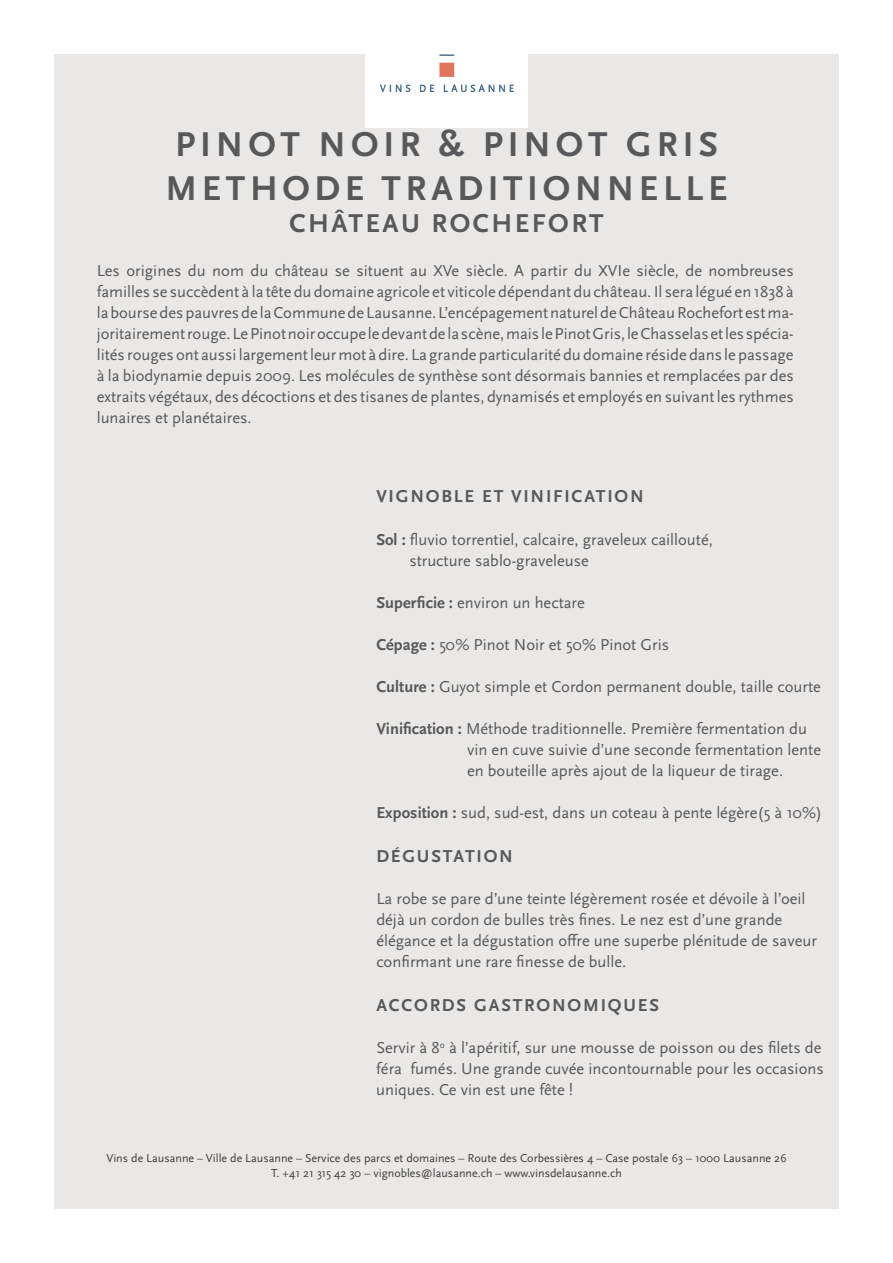
<style>
.page{position:relative;width:893px;height:1263px;background:#fff}
.page>*{position:absolute;margin:0;border:0;box-sizing:border-box;transform-origin:0 0}
.t1{font:700 36px/43.2px "Scala Sans OT";letter-spacing:.13em;color:#57585a}
.t2{font:700 27px "Scala Sans OT";letter-spacing:.09em;color:#57585a}
.t3{font:700 18px "Scala Sans OT";letter-spacing:.1em;color:#57585a}
.t4{font:16.5px/21px "Scala Sans OT";color:#57585a}
.t5{font:12px/14.4px "Scala Sans OT";color:#3e3e3f;text-align:center}
.s1{font-weight:700}
</style>
<div class="page">
<div style="left:54px;top:54px;width:785px;height:1155px;background:#eae8e6"></div>
<div style="left:366px;top:54px;width:162px;height:74px;background:#fff"></div>
<h1 class="t1" style="left:166px;top:124px;width:563px">Pinot Noir &amp; pinot gris methode traditionnelle</h1>
<h2 class="t2" style="left:289px;top:208px;width:77px">CHÂTEA</h2>
<h2 class="t2" style="left:401px;top:208px;width:167px">U ROCHE FORT</h2>
<p class="t4" style="left:97px;top:261px;width:699px;text-align:justify">Les origines du nom du château se situent au XVe siècle. A partir du XVIe siècle, de nombreuses familles se succèdent à la tête du domaine agricole et viticole dépendant du château. Il sera légué en 1838 à la bourse des pauvres de la Commune de Lausanne. L’encépagement naturel de Château Rochefort est ma&shy;joritairement rouge. Le Pinot noir occupe le devant de la scène, mais le Pinot Gris, le Chasselas et les spécia&shy;lités rouges ont aussi largement leur mot à dire. La grande particularité du domaine réside dans le passage à la biodynamie depuis 2009. Les molécules de synthèse sont désormais bannies et remplacées par des extraits végétaux, des décoctions et des tisanes de plantes, dynamisés et employés en suivant les rythmes lunaires et planétaires.</p>
<p class="t3" style="left:376px;top:486px;width:26px">VIGNO</p>
<p class="t3" style="left:441px;top:486px;width:156px">BLE ET VINI FICATION</p>
<p class="t4" style="left:409px;top:529px;width:305px;text-indent:-33px"><span class="s1">Sol :</span> fluvio torrentiel, calcaire, graveleux caillouté, structure sablo-graveleuse</p>
<p class="t4" style="left:376px;top:592px;width:210px"><span class="s1">Superficie :</span> environ un hectare</p>
<p class="t4" style="left:376px;top:634px;width:294px"><span class="s1">Cépage :</span> 50% Pinot Noir et 50% Pinot Gris</p>
<p class="t4" style="left:376px;top:676px;width:446px"><span class="s1">Culture :</span> Guyot simple et Cordon permanent double, taille courte</p>
<p class="t4" style="left:467px;top:718px;width:355px;text-indent:-91px"><span class="s1">Vinification :</span> Méthode traditionnelle. Première fermentation du vin en cuve suivie d’une seconde fermentation lente en bouteille après ajout de la liqueur de tirage.</p>
<p class="t4" style="left:376px;top:803px;width:447px"><span class="s1">Exposition :</span> sud, sud-est, dans un coteau à pente légère(5 à 10%)</p>
<p class="t3" style="left:376px;top:846px;width:68px">DÉGUSTATION</p>
<p class="t4" style="left:376px;top:889px;width:442px">La robe se pare d’une teinte légèrement rosée et dévoile à l’oeil déjà un cordon de bulles très fines. Le nez est d’une grande élégance et la dégustation offre une superbe plénitude de saveur confirmant une rare finesse de bulle.</p>
<p class="t3" style="left:376px;top:994px;width:52px">ACCORDS</p>
<p class="t3" style="left:474px;top:994px;width:14px">GASTRONOMI</p>
<p class="t3" style="left:608px;top:994px;width:41px">QUES</p>
<p class="t4" style="left:376px;top:1037px;width:449px">Servir à 8<sup>o</sup> à l’apéritif, sur une mousse de poisson ou des filets de féra fumés. Une grande cuvée incontournable pour les occasions uniques. Ce vin est une fête !</p>
<p class="t5" style="left:106px;top:1151px;width:682px">Vins de Lausanne – Ville de Lausanne – Service des parcs et domaines – Route des Corbessières 4 – Case postale 63 – 1000 Lausanne 26<br>T. +41 21 315 42 30 – vignobles@lausanne.ch – www.vinsdelausanne.ch</p>
</div>
